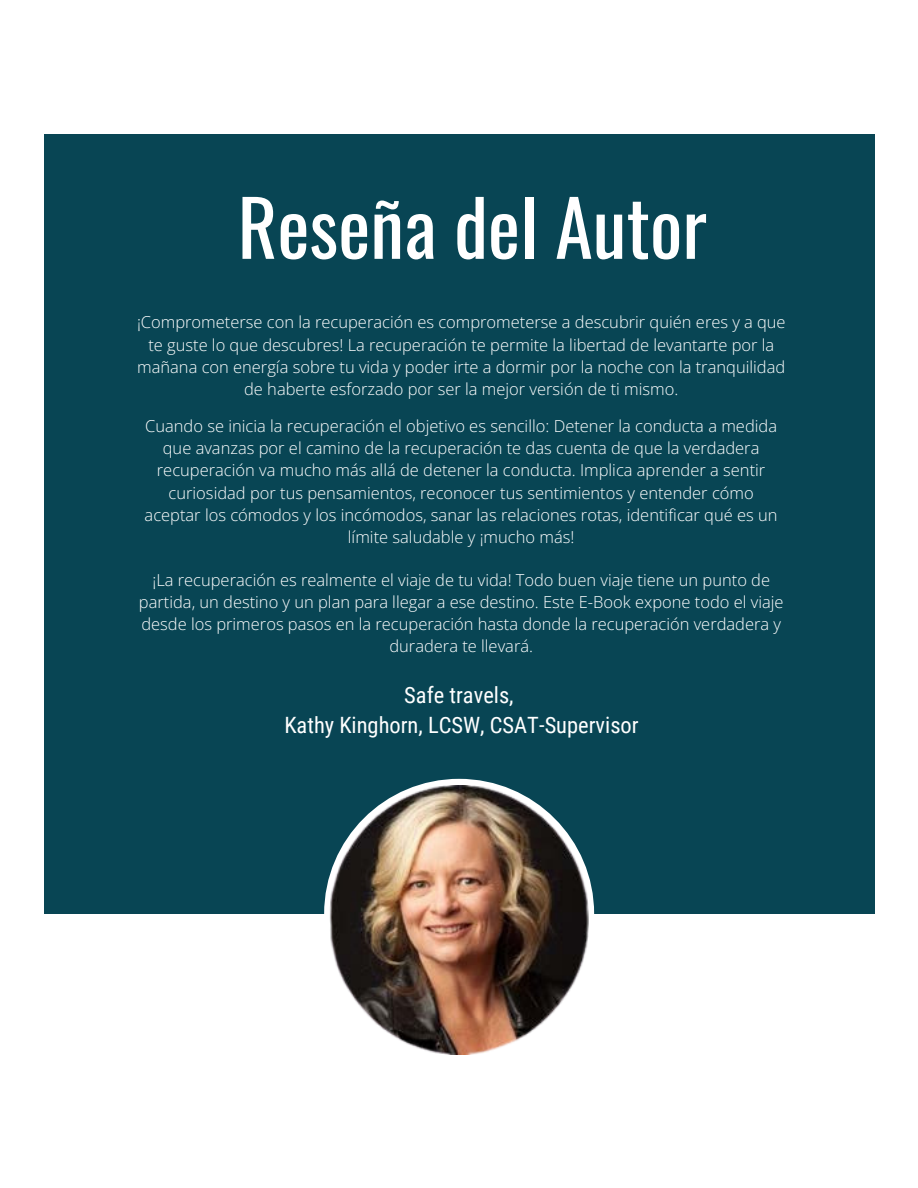
<style>
.page{position:relative;width:918px;height:1188px;background:#fff}
.page>*{position:absolute;margin:0;border:0;box-sizing:border-box;transform-origin:0 0}
.t1{font:76.5px "Oswald";color:#fff}
.t2{font:22.5px "Roboto Condensed";color:#fff}
.t3{font:300 16.5px/22.2px "Open Sans";color:#fff;text-align:center}
</style>
<div class="page">
<div style="left:44px;top:134px;width:830px;height:779px;background:#084554"></div>
<img style="left:330px;top:785px;width:259px;height:269px">
<p class="t1" style="left:238px;top:175px;width:471px">Reseña del Autor</p>
<p class="t3" style="left:137px;top:311px;width:650px">¡Comprometerse con la recuperación es comprometerse a descubrir quién eres y a que te guste lo que descubres! La recuperación te permite la libertad de levantarte por la mañana con energía sobre tu vida y poder irte a dormir por la noche con la tranquilidad de haberte esforzado por ser la mejor versión de ti mismo.</p>
<p class="t3" style="left:145px;top:414px;width:635px">Cuando se inicia la recuperación el objetivo es sencillo: Detener la conducta a medida que avanzas por el camino de la recuperación te das cuenta de que la verdadera recuperación va mucho más allá de detener la conducta. Implica aprender a sentir curiosidad por tus pensamientos, reconocer tus sentimientos y entender cómo aceptar los cómodos y los incómodos, sanar las relaciones rotas, identificar qué es un límite saludable y ¡mucho más!</p>
<p class="t3" style="left:139px;top:568px;width:646px">¡La recuperación es realmente el viaje de tu vida! Todo buen viaje tiene un punto de partida, un destino y un plan para llegar a ese destino. Este E-Book expone todo el viaje desde los primeros pasos en la recuperación hasta donde la recuperación verdadera y duradera te llevará.</p>
<p class="t2" style="left:404px;top:682px;width:111px">Safe travels,</p>
<p class="t2" style="left:284px;top:712px;width:356px">Kathy Kinghorn, LCSW, CSAT-Supervisor</p>
</div>
